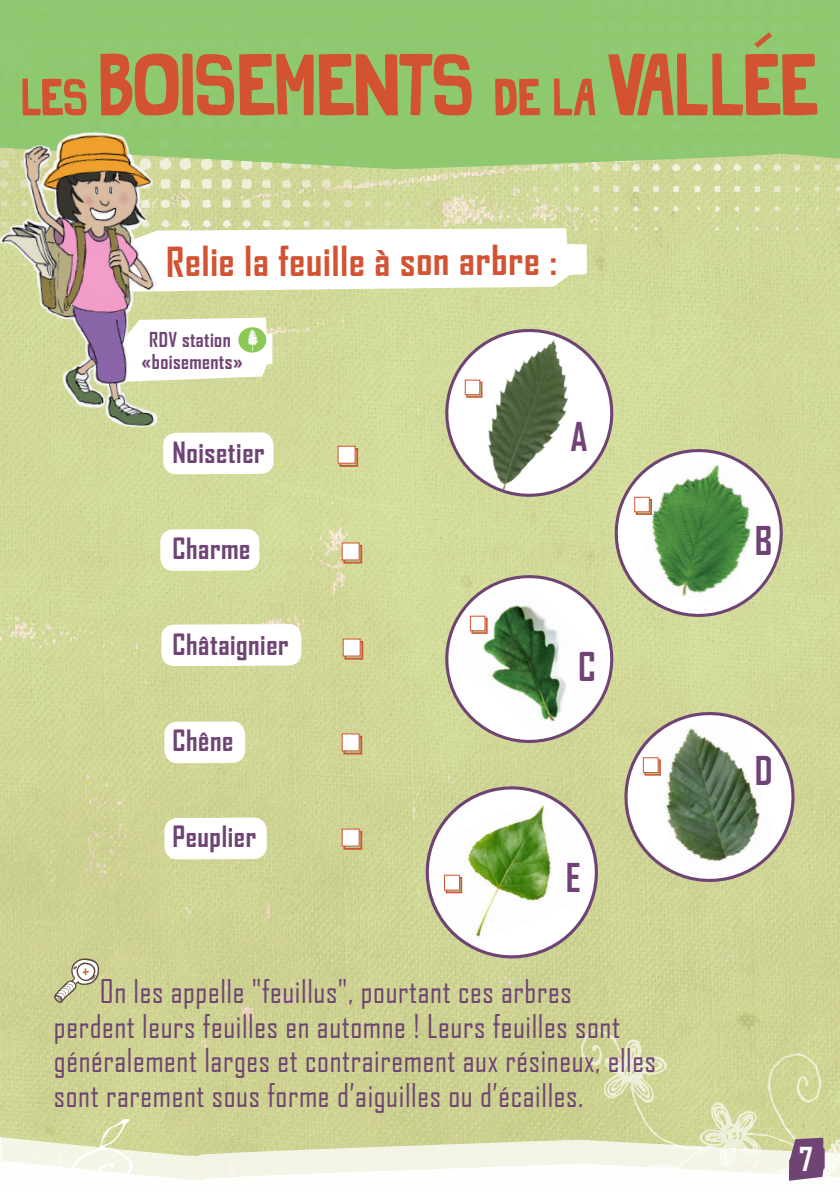
<style>
.page{position:relative;width:840px;height:1191px;background:#fff}
.page>*{position:absolute;margin:0;border:0;box-sizing:border-box;transform-origin:0 0}
.t1{font:88.4px "Grind Zero";letter-spacing:-.07em;color:#d35231}
.t2{font:700 39.6px "Agency FB";letter-spacing:.015em;color:#d35231}
.t3{font:700 38px "Agency FB";color:#6f4474}
.t4{font:700 31.6px "Agency FB";color:#fff}
.t5{font:31.4px/34.6px "Agency FB";letter-spacing:.02em;color:#6f4474}
.t6{font:700 28.2px "Agency FB";letter-spacing:.02em;color:#6f4474}
.t7{font:700 19.8px "Agency FB";letter-spacing:.02em;color:#6f4474}
.s1{font-size:52.6px}
</style>
<div class="page">
<div style="left:0;top:0;width:839px;height:1191px;background:#d1d797"></div>
<div style="left:0;top:0;width:839px;height:172px;background:#8ec970"></div>
<svg style="left:418px;top:321px;width:383px;height:644px"></svg>
<svg style="left:445px;top:876px;width:17px;height:17px"></svg>
<div style="left:444px;top:874px;width:15px;height:16px;background:#fff;border:1px solid #d35231"></div>
<div style="left:160px;top:529px;width:99px;height:42px;background:#fff;border-radius:13px"></div>
<svg style="left:343px;top:545px;width:19px;height:18px"></svg>
<div style="left:341px;top:542px;width:18px;height:18px;background:#fff"></div>
<div style="left:163px;top:432px;width:110px;height:42px;background:#fff;border-radius:13px"></div>
<div style="left:339px;top:448px;width:19px;height:19px;background:#cc7854;border:2px solid #d35231"></div>
<div style="left:337px;top:446px;width:18px;height:17px;background:#fff"></div>
<div style="left:161px;top:624px;width:140px;height:42px;background:#fff;border-radius:13px"></div>
<svg style="left:344px;top:641px;width:19px;height:18px"></svg>
<div style="left:342px;top:638px;width:18px;height:18px;background:#fff"></div>
<div style="left:164px;top:721px;width:81px;height:42px;background:#fff;border-radius:13px"></div>
<svg style="left:343px;top:735px;width:19px;height:19px"></svg>
<div style="left:341px;top:733px;width:18px;height:18px;background:#fff;border:1px solid #d35231"></div>
<div style="left:164px;top:817px;width:103px;height:42px;background:#fff;border-radius:13px"></div>
<svg style="left:343px;top:831px;width:19px;height:18px"></svg>
<div style="left:341px;top:828px;width:18px;height:18px;background:#fff"></div>
<svg style="left:753px;top:32px;width:18px;height:16px"></svg>
<svg style="left:199px;top:228px;width:387px;height:64px;background:#fafbf5"></svg>
<svg style="left:54px;top:958px;width:46px;height:45px"></svg>
<img style="left:0;top:89px;width:199px;height:370px">
<svg style="left:110px;top:317px;width:162px;height:65px;background:#e9e9e4"></svg>
<svg style="left:0;top:1029px;width:839px;height:162px"></svg>
<h1 class="t1" style="left:22px;top:46px;width:804px"><span class="s1">LES</span> BOISEMENTS <span class="s1">DE LA</span> VALLEE</h1>
<p class="t2" style="left:166px;top:236px;width:392px">Relie la feuille à son arbre :</p>
<p class="t7" style="left:149px;top:327px;width:83px">RDV station</p>
<p class="t7" style="left:141px;top:349px;width:103px">«boisements»</p>
<p class="t6" style="left:172px;top:435px;width:94px">Noisetier</p>
<p class="t6" style="left:172px;top:531px;width:79px">Charme</p>
<p class="t6" style="left:172px;top:627px;width:118px">Châtaignier</p>
<p class="t6" style="left:172px;top:723px;width:62px">Chêne</p>
<p class="t6" style="left:172px;top:819px;width:85px">Peuplier</p>
<p class="t3" style="left:570px;top:413px;width:19px">A</p>
<p class="t3" style="left:577px;top:642px;width:19px">C</p>
<p class="t3" style="left:565px;top:854px;width:17px">E</p>
<p class="t5" style="left:54px;top:973px;width:603px;text-indent:46px">On les appelle "feuillus", pourtant ces arbres perdent leurs feuilles en automne ! Leurs feuilles sont généralement larges et contrairement aux résineux, elles sont rarement sous forme d’aiguilles ou d’écailles.</p>
<p class="t3" style="left:754px;top:517px;width:19px">B</p>
<p class="t3" style="left:754px;top:746px;width:19px">D</p>
<p class="t4" style="left:798px;top:1139px;width:15px">7</p>
</div>
